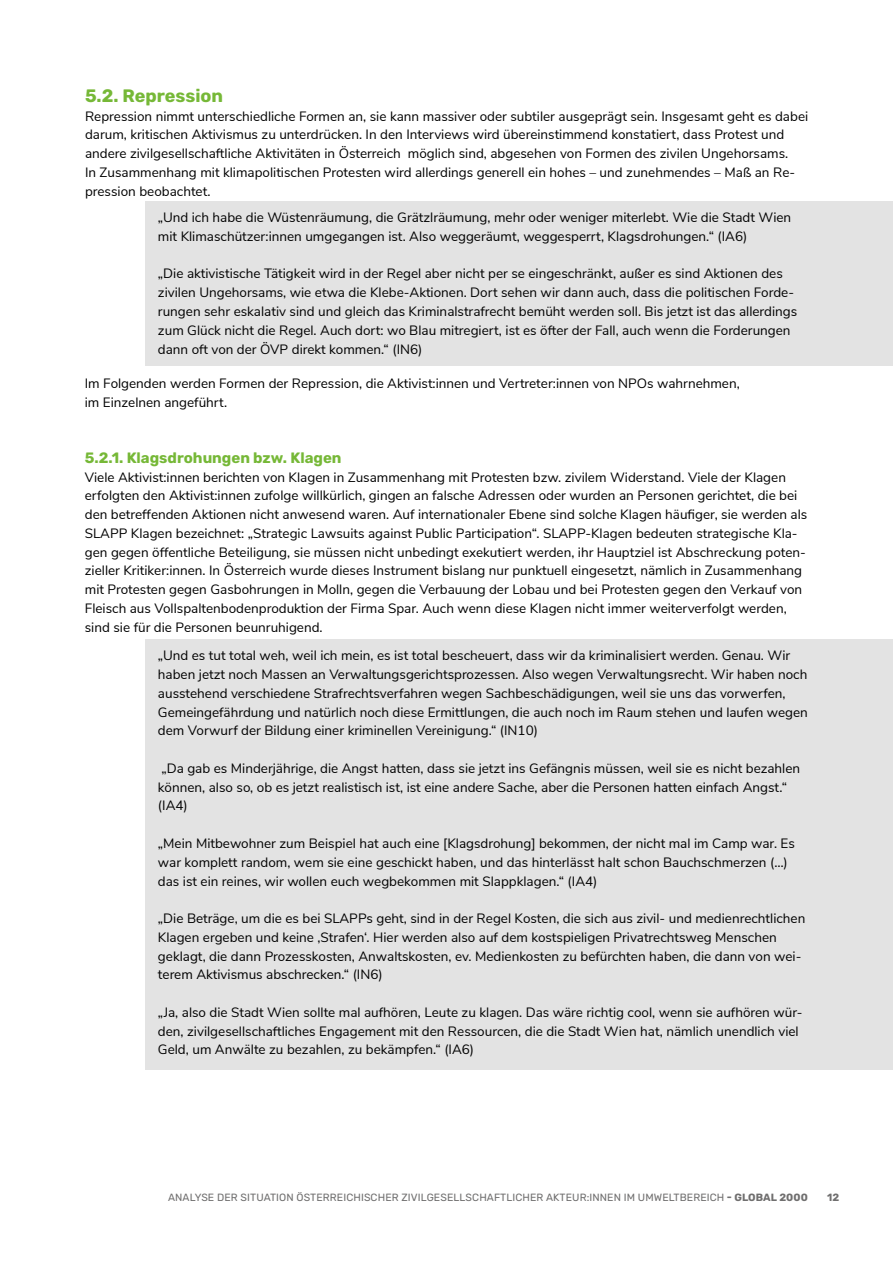
<style>
.page{position:relative;width:893px;height:1263px;background:#fff}
.page>*{position:absolute;margin:0;border:0;box-sizing:border-box;transform-origin:0 0}
.t1{font:700 18px "Rubik";color:#76b837}
.t2{font:700 15px "Rubik";color:#76b837}
.t3{font:13.5px/18.8px "Nunito Sans";color:#000}
.t4{font:10.5px "Rubik";letter-spacing:.01em;color:#706f6f}
.t5{font:700 10.5px "Rubik";color:#706f6f}
.s1{font-weight:700}
</style>
<div class="page">
<div style="left:145px;top:201px;width:748px;height:165px;background:#e3e3e3"></div>
<div style="left:145px;top:639px;width:748px;height:430px;background:#e3e3e3"></div>
<h1 class="t1" style="left:85px;top:85px;width:140px">5.2. Repression</h1>
<p class="t3" style="left:85px;top:106px;width:725px">Repression nimmt unterschiedliche Formen an, sie kann massiver oder subtiler ausgeprägt sein. Insgesamt geht es dabei darum, kritischen Aktivismus zu unterdrücken. In den Interviews wird übereinstimmend konstatiert, dass Protest und andere zivilgesellschaftliche Aktivitäten in Österreich möglich sind, abgesehen von Formen des zivilen Ungehorsams.<br>In Zusammenhang mit klimapolitischen Protesten wird allerdings generell ein hohes – und zunehmendes – Maß an Re&shy;pression beobachtet.</p>
<p class="t3" style="left:158px;top:207px;width:635px">„Und ich habe die Wüstenräumung, die Grätzlräumung, mehr oder weniger miterlebt. Wie die Stadt Wien mit Klimaschützer:innen umgegangen ist. Also weggeräumt, weggesperrt, Klagsdrohungen.“ (IA6)</p>
<p class="t3" style="left:158px;top:264px;width:641px">„Die aktivistische Tätigkeit wird in der Regel aber nicht per se eingeschränkt, außer es sind Aktionen des zivilen Ungehorsams, wie etwa die Klebe-Aktionen. Dort sehen wir dann auch, dass die politischen Forde&shy;rungen sehr eskalativ sind und gleich das Kriminalstrafrecht bemüht werden soll. Bis jetzt ist das allerdings zum Glück nicht die Regel. Auch dort: wo Blau mitregiert, ist es öfter der Fall, auch wenn die Forderungen dann oft von der ÖVP direkt kommen.“ (IN6)</p>
<p class="t3" style="left:85px;top:373px;width:656px">Im Folgenden werden Formen der Repression, die Aktivist:innen und Vertreter:innen von NPOs wahrnehmen, im Einzelnen angeführt.</p>
<p class="t2" style="left:85px;top:449px;width:258px">5.2.1. Klagsdrohungen bzw. Klagen</p>
<p class="t3" style="left:85px;top:467px;width:724px">Viele Aktivist:innen berichten von Klagen in Zusammenhang mit Protesten bzw. zivilem Widerstand. Viele der Klagen erfolgten den Aktivist:innen zufolge willkürlich, gingen an falsche Adressen oder wurden an Personen gerichtet, die bei den betreffenden Aktionen nicht anwesend waren. Auf internationaler Ebene sind solche Klagen häufiger, sie werden als SLAPP Klagen bezeichnet: „Strategic Lawsuits against Public Participation“. SLAPP-Klagen bedeuten strategische Kla&shy;gen gegen öffentliche Beteiligung, sie müssen nicht unbedingt exekutiert werden, ihr Hauptziel ist Abschreckung poten&shy;zieller Kritiker:innen. In Österreich wurde dieses Instrument bislang nur punktuell eingesetzt, nämlich in Zusammenhang mit Protesten gegen Gasbohrungen in Molln, gegen die Verbauung der Lobau und bei Protesten gegen den Verkauf von Fleisch aus Vollspaltenbodenproduktion der Firma Spar. Auch wenn diese Klagen nicht immer weiterverfolgt werden, sind sie für die Personen beunruhigend.</p>
<p class="t3" style="left:158px;top:645px;width:651px">„Und es tut total weh, weil ich mein, es ist total bescheuert, dass wir da kriminalisiert werden. Genau. Wir haben jetzt noch Massen an Verwaltungsgerichtsprozessen. Also wegen Verwaltungsrecht. Wir haben noch ausstehend verschiedene Strafrechtsverfahren wegen Sachbeschädigungen, weil sie uns das vorwerfen, Gemeingefährdung und natürlich noch diese Ermittlungen, die auch noch im Raum stehen und laufen wegen dem Vorwurf der Bildung einer kriminellen Vereinigung.“ (IN10)</p>
<p class="t3" style="left:158px;top:758px;width:644px">„Da gab es Minderjährige, die Angst hatten, dass sie jetzt ins Gefängnis müssen, weil sie es nicht bezahlen können, also so, ob es jetzt realistisch ist, ist eine andere Sache, aber die Personen hatten einfach Angst.“ (IA4)</p>
<p class="t3" style="left:158px;top:833px;width:638px">„Mein Mitbewohner zum Beispiel hat auch eine [Klagsdrohung] bekommen, der nicht mal im Camp war. Es war komplett random, wem sie eine geschickt haben, und das hinterlässt halt schon Bauchschmerzen (…) das ist ein reines, wir wollen euch wegbekommen mit Slappklagen.“ (IA4)</p>
<p class="t3" style="left:158px;top:908px;width:649px">„Die Beträge, um die es bei SLAPPs geht, sind in der Regel Kosten, die sich aus zivil- und medienrechtlichen Klagen ergeben und keine ‚Strafen‘. Hier werden also auf dem kostspieligen Privatrechtsweg Menschen geklagt, die dann Prozesskosten, Anwaltskosten, ev. Medienkosten zu befürchten haben, die dann von wei&shy;terem Aktivismus abschrecken.“ (IN6)</p>
<p class="t3" style="left:158px;top:1002px;width:646px">„Ja, also die Stadt Wien sollte mal aufhören, Leute zu klagen. Das wäre richtig cool, wenn sie aufhören wür&shy;den, zivilgesellschaftliches Engagement mit den Ressourcen, die die Stadt Wien hat, nämlich unendlich viel<br>Geld, um Anwälte zu bezahlen, zu bekämpfen.“ (IA6)</p>
<p class="t4" style="left:168px;top:1191px;width:641px">ANALYSE DER SITUATION ÖSTERREICHISCHER ZIVILGESELLSCHAFTLICHER AKTEUR:INNEN IM UMWELTBEREICH <span class="s1">- GLOBAL 2000</span></p>
<p class="t5" style="left:827px;top:1191px;width:14px">12</p>
</div>
